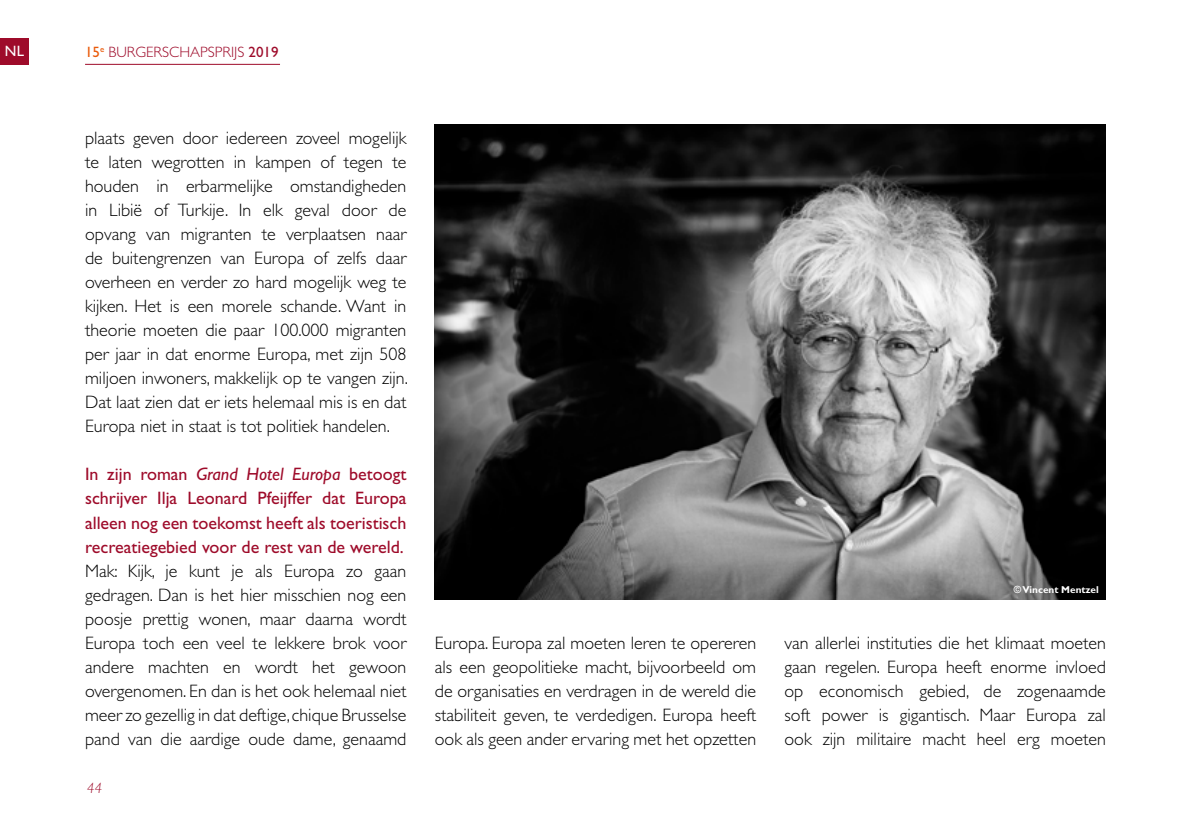
<style>
.page{position:relative;width:1191px;height:840px;background:#fff}
.page>*{position:absolute;margin:0;border:0;box-sizing:border-box;transform-origin:0 0}
.t1{font:300 18px/24px "Gill Sans Std";color:#000;text-align:justify}
.t2{font:18px/24px "Gill Sans Std";color:#9e0b2a;text-align:justify}
.t3{font:300 15px "Gill Sans Std";color:#9e0b2a}
.t4{font:italic 300 15px "Gill Sans Std";color:#9e0b2a}
.t5{font:15px "Gill Sans Std";color:#fff}
.t6{font:700 10px "Gill Sans Std";color:#fff}
.s1{font-weight:400;color:#ea5b0b}
.s2{font-weight:400}
.s3{font-style:italic}
</style>
<div class="page">
<hr style="left:85px;top:64px;width:195px;height:1px;background:#9e0b2a">
<div style="left:0;top:38px;width:29px;height:27px;background:#9e0b2a"></div>
<img style="left:435px;top:125px;width:671px;height:474px">
<p class="t5" style="left:5px;top:43px;width:21px">NL</p>
<p class="t3" style="left:85px;top:43px;width:195px"><span class="s1">15</span><sup>e</sup> BURGERSCHAPSPRIJS <span class="s2">2019</span></p>
<p class="t1" style="left:85px;top:126px;width:324px">plaats geven door iedereen zoveel mogelijk te laten wegrotten in kampen of tegen te houden in erbarmelijke omstandigheden in Libië of Turkije. In elk geval door de opvang van migranten te verplaatsen naar de buitengrenzen van Europa of zelfs daar overheen en verder zo hard mogelijk weg te kijken. Het is een morele schande. Want in theorie moeten die paar 100.000 migranten per jaar in dat enorme Europa, met zijn 508 miljoen inwoners, makkelijk op te vangen zijn.<br>Dat laat zien dat er iets helemaal mis is en dat Europa niet in staat is tot politiek handelen.</p>
<p class="t2" style="left:85px;top:462px;width:323px">In zijn roman <span class="s3">Grand Hotel Europa</span> betoogt schrijver Ilja Leonard Pfeijffer dat Europa alleen nog een toekomst heeft als toeristisch recreatiegebied voor de rest van de wereld.</p>
<p class="t1" style="left:85px;top:558px;width:323px">Mak: Kijk, je kunt je als Europa zo gaan gedragen. Dan is het hier misschien nog een poosje prettig wonen, maar daarna wordt Europa toch een veel te lekkere brok voor andere machten en wordt het gewoon overgenomen. En dan is het ook helemaal niet meer zo gezellig in dat deftige, chique Brusselse pand van die aardige oude dame, genaamd</p>
<p class="t4" style="left:87px;top:779px;width:17px">44</p>
<p class="t6" style="left:1013px;top:583px;width:87px">© Vincent Mentzel</p>
<p class="t1" style="left:435px;top:630px;width:323px">Europa. Europa zal moeten leren te opereren als een geopolitieke macht, bijvoorbeeld om de organisaties en verdragen in de wereld die stabiliteit geven, te verdedigen. Europa heeft ook als geen ander ervaring met het opzetten</p>
<p class="t1" style="left:784px;top:630px;width:323px">van allerlei instituties die het klimaat moeten gaan regelen. Europa heeft enorme invloed op economisch gebied, de zogenaamde soft power is gigantisch. Maar Europa zal ook zijn militaire macht heel erg moeten</p>
</div>
